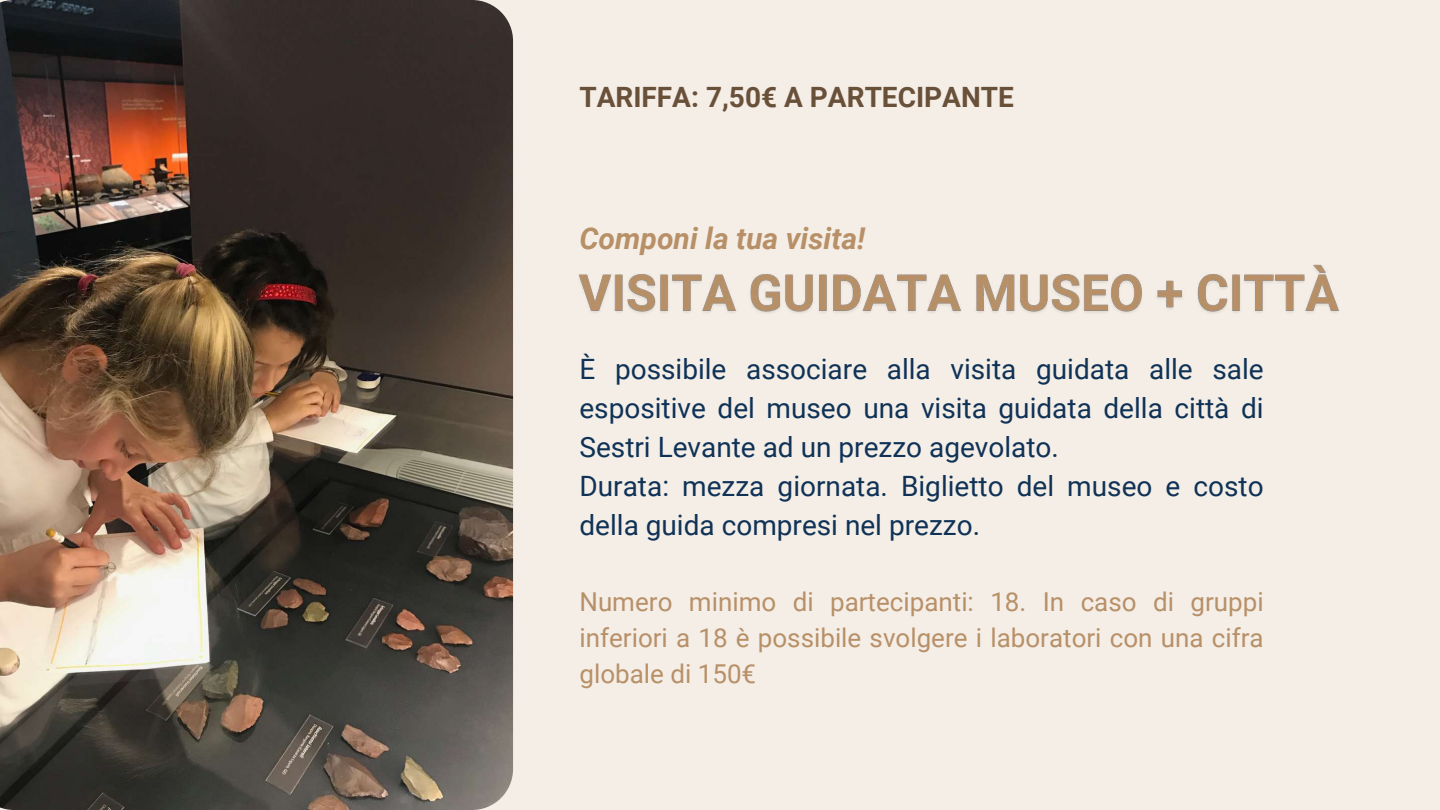
<style>
.page{position:relative;width:1440px;height:810px;background:#f4eee7}
.page>*{position:absolute;margin:0;border:0;box-sizing:border-box;transform-origin:0 0}
.t1{font:italic 700 30px "Roboto";color:#b89068}
.t2{font:28px/39px "Roboto";color:#0f3256}
.t3{font:700 28px "Roboto";color:#695039}
.t4{font:26px/36px "Roboto";color:#b89068;text-align:justify}
</style>
<div class="page">
<img style="left:578px;top:264px;width:761px;height:49px">
<img style="left:0;top:0;width:513px;height:810px">
<p class="t3" style="left:579px;top:81px;width:436px">TARIFFA: 7,50€ A PARTECIPANTE</p>
<p class="t1" style="left:579px;top:221px;width:287px">Componi la tua visita!</p>
<p class="t2" style="left:579px;top:350px;width:686px">È possibile associare alla visita guidata alle sale espositive del museo una visita guidata della città di Sestri Levante ad un prezzo agevolato.<br>Durata: mezza giornata. Biglietto del museo e costo della guida compresi nel prezzo.</p>
<p class="t4" style="left:579px;top:584px;width:686px">Numero minimo di partecipanti: 18. In caso di gruppi inferiori a 18 è possibile svolgere i laboratori con una cifra globale di 150€</p>
</div>
